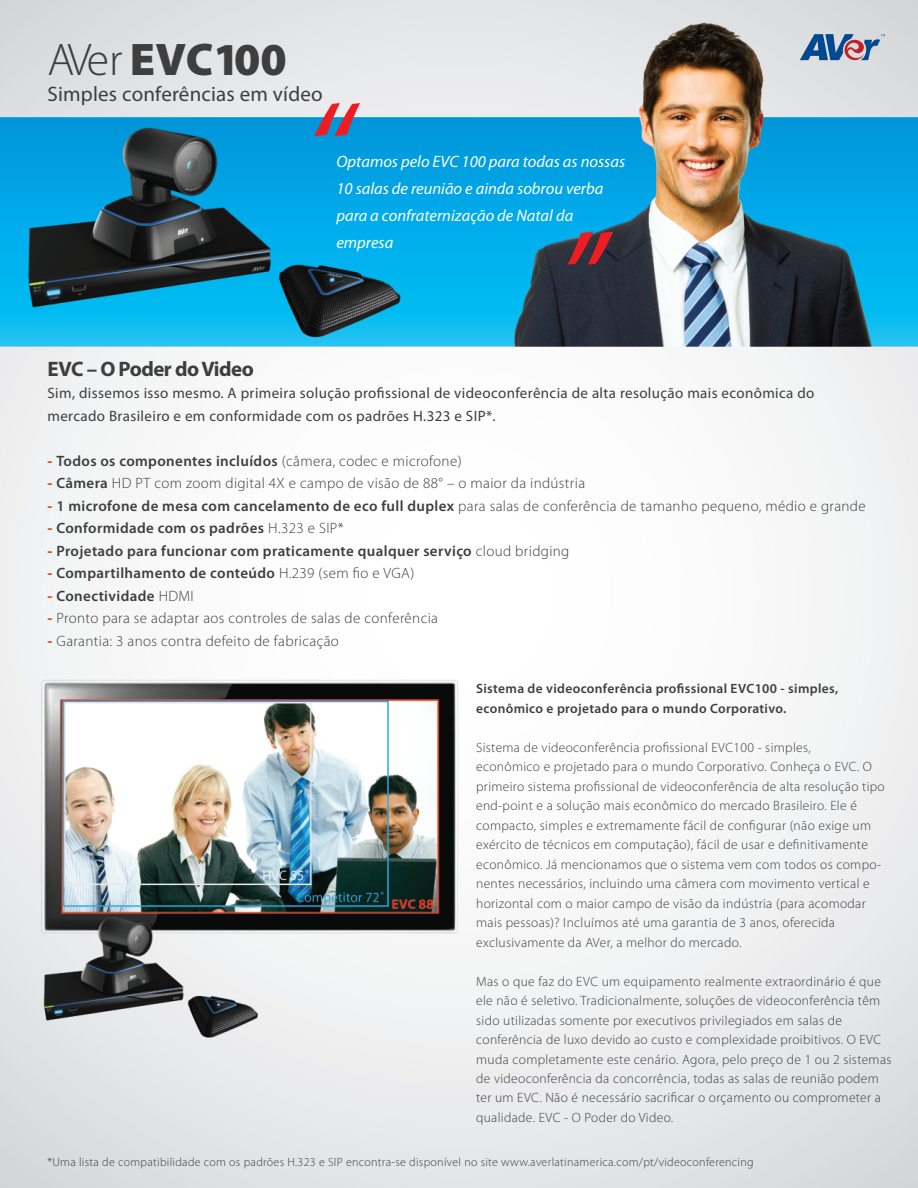
<style>
.page{position:relative;width:918px;height:1188px;background:#fff}
.page>*{position:absolute;margin:0;border:0;box-sizing:border-box;transform-origin:0 0}
.t1{font:italic 135.3px "Myriad Pro";color:#ee1d23}
.t2{font:900 45.9px "Myriad Pro";color:#3e3e3f}
.t3{font:21px "Myriad Pro";letter-spacing:.01em;color:#3e3e3f}
.t4{font:700 21px "Myriad Pro";letter-spacing:-.025em;color:#3e3e3f}
.t5{font:italic 16.5px/27px "Myriad Pro";color:#fff}
.t6{font:300 15px "Myriad Pro";letter-spacing:.025em;color:#3e3e3f}
.t7{font:600 15px "Myriad Pro";letter-spacing:.025em;color:#3e3e3f}
.t8{font:15px/22.5px "Myriad Pro";letter-spacing:.025em;color:#3e3e3f}
.t9{font:300 13.5px/19.5px "Myriad Pro";letter-spacing:.025em;color:#3e3e3f}
.t10{font:600 13.5px/19.5px "Myriad Pro";letter-spacing:.025em;color:#3e3e3f}
.t11{font:300 12px "Myriad Pro";letter-spacing:.025em;color:#3e3e3f}
.s1{font-weight:300}
.s2{font-weight:900;color:#d9531c}
.s3{font-weight:600}
</style>
<div class="page">
<img style="left:0;top:0;width:918px;height:1188px">
<svg style="left:800px;top:34px;width:85px;height:27px;background:#8292b0"></svg>
<p class="t2" style="left:48px;top:34px;width:241px"><span class="s1">AVer</span> EVC100</p>
<p class="t3" style="left:48px;top:83px;width:277px">Simples conferências em vídeo</p>
<p class="t1" style="left:305px;top:79px;width:48px">“</p>
<p class="t5" style="left:336px;top:148px;width:290px">Optamos pelo EVC 100 para todas as nossas<br>10 salas de reunião e ainda sobrou verba para a confraternização de Natal da empresa</p>
<p class="t1" style="left:623px;top:289px;width:48px;rotate:-180deg">“</p>
<p class="t4" style="left:48px;top:357px;width:208px">EVC – O Poder do Video</p>
<p class="t8" style="left:48px;top:382px;width:769px">Sim, dissemos isso mesmo. A primeira solução profissional de videoconferência de alta resolução mais econômica do mercado Brasileiro e em conformidade com os padrões H.323 e SIP*.</p>
<p class="t7" style="left:48px;top:453px;width:416px"><span class="s2">-</span> Todos os componentes incluídos <span class="s1">(câmera, codec e microfone)</span></p>
<p class="t6" style="left:48px;top:475px;width:539px"><span class="s2">-</span> <span class="s3">Câmera</span> HD PT com zoom digital 4X e campo de visão de 88° – o maior da indústria</p>
<p class="t6" style="left:48px;top:498px;width:820px"><span class="s2">-</span> <span class="s3">1 microfone de mesa com cancelamento de eco full duplex</span> para salas de conferência de tamanho pequeno, médio e grande</p>
<p class="t7" style="left:48px;top:520px;width:298px"><span class="s2">-</span> Conformidade com os padrões <span class="s1">H.323 e SIP*</span></p>
<p class="t7" style="left:48px;top:543px;width:523px"><span class="s2">-</span> Projetado para funcionar com praticamente qualquer serviço <span class="s1">cloud bridging</span></p>
<p class="t7" style="left:48px;top:565px;width:368px"><span class="s2">-</span> Compartilhamento de conteúdo <span class="s1">H.239 (sem fio e VGA)</span></p>
<p class="t7" style="left:48px;top:588px;width:148px"><span class="s2">-</span> Conectividade <span class="s1">HDMI</span></p>
<p class="t6" style="left:48px;top:610px;width:392px"><span class="s2">-</span> Pronto para se adaptar aos controles de salas de conferência</p>
<p class="t6" style="left:48px;top:633px;width:293px"><span class="s2">-</span> Garantia: 3 anos contra defeito de fabricação</p>
<p class="t10" style="left:476px;top:679px;width:364px">Sistema de videoconferência profissional EVC100 - simples, econômico e projetado para o mundo Corporativo.</p>
<p class="t9" style="left:476px;top:738px;width:410px">Sistema de videoconferência profissional EVC100 - simples,<br>econômico e projetado para o mundo Corporativo. Conheça o EVC. O primeiro sistema profissional de videoconferência de alta resolução tipo end-point e a solução mais econômico do mercado Brasileiro. Ele é compacto, simples e extremamente fácil de configurar (não exige um exército de técnicos em computação), fácil de usar e definitivamente econômico. Já mencionamos que o sistema vem com todos os compo&shy;nentes necessários, incluindo uma câmera com movimento vertical e horizontal com o maior campo de visão da indústria (para acomodar mais pessoas)? Incluímos até uma garantia de 3 anos, oferecida exclusivamente da AVer, a melhor do mercado.</p>
<p class="t9" style="left:476px;top:972px;width:417px">Mas o que faz do EVC um equipamento realmente extraordinário é que ele não é seletivo. Tradicionalmente, soluções de videoconferência têm sido utilizadas somente por executivos privilegiados em salas de conferência de luxo devido ao custo e complexidade proibitivos. O EVC muda completamente este cenário. Agora, pelo preço de 1 ou 2 sistemas de videoconferência da concorrência, todas as salas de reunião podem ter um EVC. Não é necessário sacrificar o orçamento ou comprometer a qualidade. EVC - O Poder do Video.</p>
<p class="t11" style="left:48px;top:1155px;width:708px">*Uma lista de compatibilidade com os padrões H.323 e SIP encontra-se disponível no site www.averlatinamerica.com/pt/videoconferencing</p>
</div>
